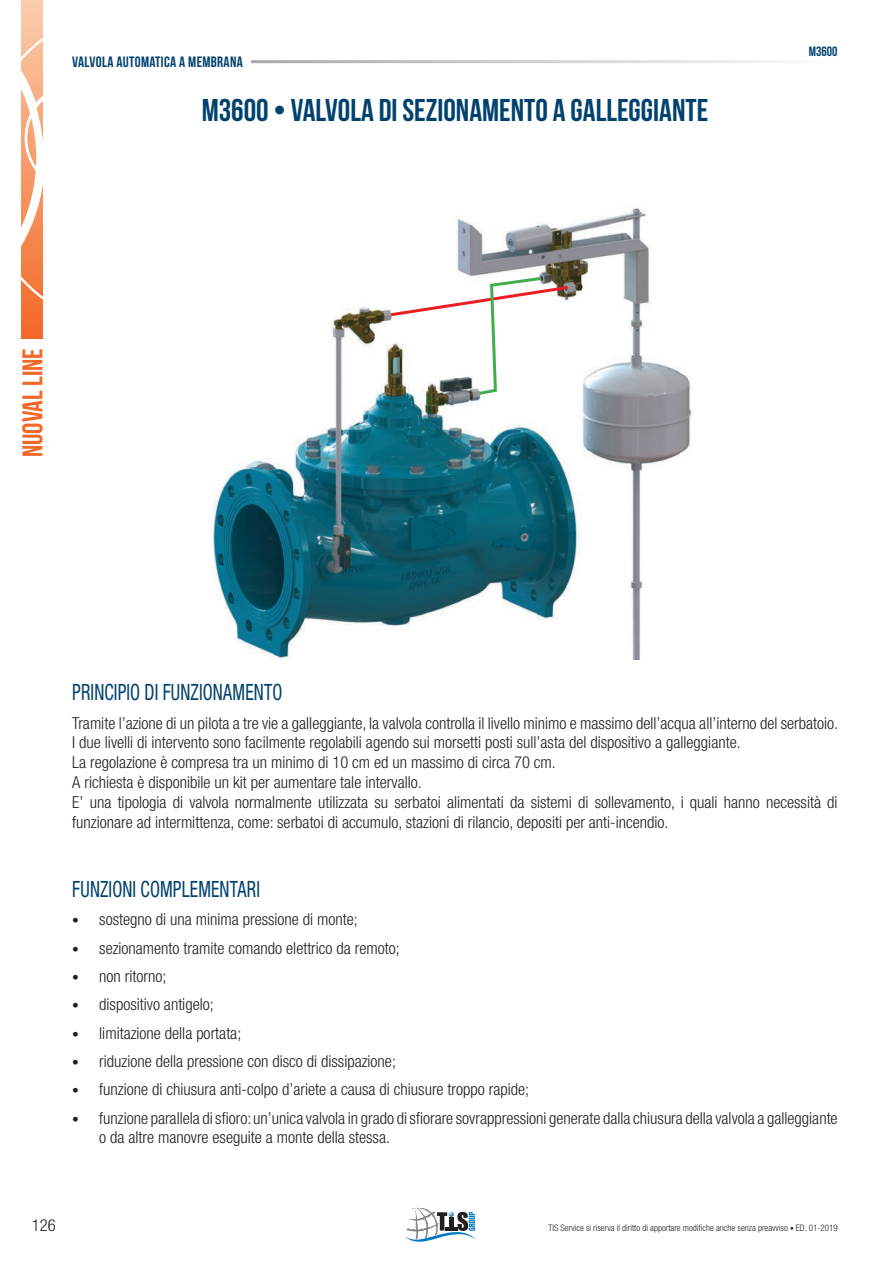
<style>
.page{position:relative;width:893px;height:1263px;background:#fff}
.page>*{position:absolute;margin:0;border:0;box-sizing:border-box;transform-origin:0 0}
.t1{font:31.5px "Bebas Neue";color:#00426e}
.t2{font:700 28.5px "Bebas Neue";color:#f26828}
.t3{font:condensed 22.5px "Helvetica Neue";letter-spacing:.005em;color:#00426e;scale:.8 1}
.t4{font:300 condensed 16.5px/19.8px "Helvetica Neue";color:#231f20}
.t5{font:15px "Bebas Neue";letter-spacing:.02em;color:#00426e}
.t6{font:13.5px "Bebas Neue";color:#00426e}
.t7{font:300 condensed 9px "Helvetica Neue";color:#231f20}
.s1{font-size:13.5px}
.s2{font-size:7.5px}
</style>
<div class="page">
<svg style="left:405px;top:1208px;width:71px;height:34px"></svg>
<div style="left:21px;top:0;width:22px;height:338px;background:#f36d2e"></div>
<svg style="left:21px;top:0;width:22px;height:305px;background:#f8b793"></svg>
<img style="left:214px;top:204px;width:478px;height:456px">
<svg style="left:388px;top:275px;width:183px;height:122px"></svg>
<p class="t5" style="left:72px;top:54px;width:172px">VALVOLA AUTOMATICA A MEMBRANA</p>
<h1 class="t1" style="left:202px;top:93px;width:508px">M3600 • VALVOLA DI SEZIONAMENTO A GALLEGGIANTE</h1>
<h2 class="t2" style="left:17px;top:457px;width:110px;rotate:-90deg">NUOVAL LINE</h2>
<p class="t6" style="left:809px;top:44px;width:30px">M3600</p>
<h3 class="t3" style="left:72px;top:679px;width:264px">PRINCIPIO DI FUNZIONAMENTO</h3>
<p class="t4" style="left:72px;top:713px;width:767px">Tramite l’azione di un pilota a tre vie a galleggiante, la valvola controlla il livello minimo e massimo dell’acqua all’interno del serbatoio.<br>I due livelli di intervento sono facilmente regolabili agendo sui morsetti posti sull’asta del dispositivo a galleggiante.<br>La regolazione è compresa tra un minimo di 10 cm ed un massimo di circa 70 cm.<br>A richiesta è disponibile un kit per aumentare tale intervallo.<br>E’ una tipologia di valvola normalmente utilizzata su serbatoi alimentati da sistemi di sollevamento, i quali hanno necessità di funzionare ad intermittenza, come: serbatoi di accumulo, stazioni di rilancio, depositi per anti-incendio.</p>
<h3 class="t3" style="left:72px;top:876px;width:236px">FUNZIONI COMPLEMENTARI</h3>
<p class="t4" style="left:72px;top:909px;width:287px"><span class="s1">•</span> sostegno di una minima pressione di monte;</p>
<p class="t4" style="left:72px;top:938px;width:329px"><span class="s1">•</span> sezionamento tramite comando elettrico da remoto;</p>
<p class="t4" style="left:72px;top:966px;width:96px"><span class="s1">•</span> non ritorno;</p>
<p class="t4" style="left:72px;top:994px;width:143px"><span class="s1">•</span> dispositivo antigelo;</p>
<p class="t4" style="left:72px;top:1023px;width:171px"><span class="s1">•</span> limitazione della portata;</p>
<p class="t4" style="left:72px;top:1051px;width:325px"><span class="s1">•</span> riduzione della pressione con disco di dissipazione;</p>
<p class="t4" style="left:72px;top:1079px;width:458px"><span class="s1">•</span> funzione di chiusura anti-colpo d’ariete a causa di chiusure troppo rapide;</p>
<p class="t4" style="left:99px;top:1108px;width:740px;text-indent:-27px"><span class="s1">•</span> funzione parallela di sfioro: un’unica valvola in grado di sfiorare sovrappressioni generate dalla chiusura della valvola a galleggiante o da altre manovre eseguite a monte della stessa.</p>
<p class="t4" style="left:32px;top:1215px;width:25px">126</p>
<p class="t7" style="left:548px;top:1222px;width:291px">TIS Service si riserva il diritto di apportare modifiche anche senza preavviso <span class="s2">•</span> ED. 01-2019</p>
</div>
